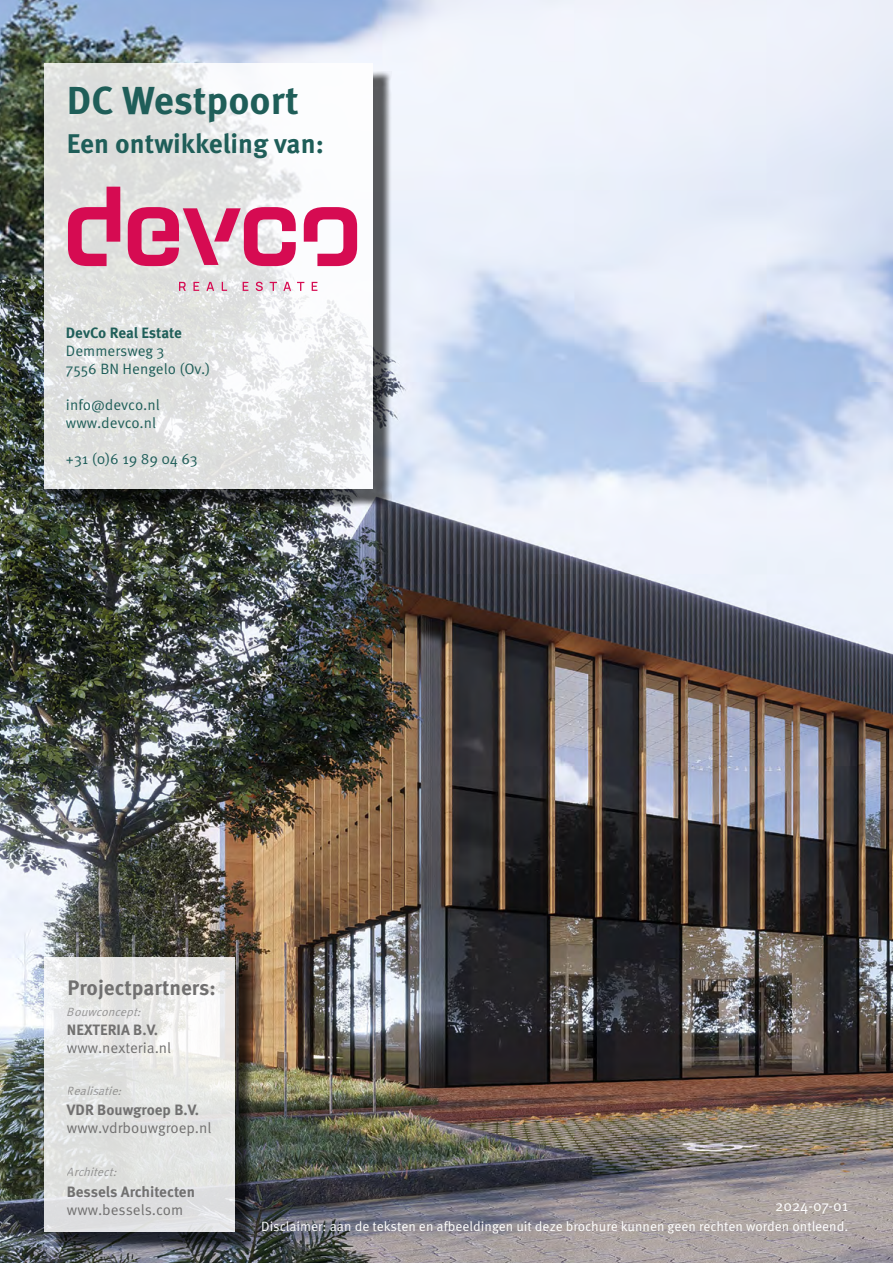
<style>
.page{position:relative;width:893px;height:1263px;background:#fff}
.page>*{position:absolute;margin:0;border:0;box-sizing:border-box;transform-origin:0 0}
.t1{font:700 39px "Meta Pro";color:#1f5e59}
.t2{font:700 27px "Meta Pro";color:#1f5e59}
.t3{font:700 21px "Meta Pro";color:#717070}
.t4{font:15px/18px "Meta Pro";color:#1f5e59}
.t5{font:15px "Meta Pro";color:#717070}
.t6{font:700 15px "Meta Pro";color:#717070}
.t7{font:700 15px "Meta Pro";letter-spacing:-.01em;color:#1f5e59}
.t8{font:15px "Meta Pro";letter-spacing:-.005em;color:#fff}
.t9{font:13.5px "Meta Pro";color:#fff}
.t10{font:italic 12px "Meta Pro";color:#717070}
</style>
<div class="page">
<img style="left:0;top:0;width:893px;height:1263px">
<div style="left:52px;top:71px;width:340px;height:437px;background:#000;opacity:.75"></div>
<svg style="left:45px;top:63px;width:328px;height:426px;fill:#e3e4e3"></svg>
<div style="left:52px;top:965px;width:201px;height:285px;background:#000;opacity:.75"></div>
<svg style="left:45px;top:957px;width:190px;height:274px;fill:#e3e4e3"></svg>
<svg style="left:304px;top:207px;width:53px;height:59px"></svg>
<svg style="left:68px;top:187px;width:52px;height:79px"></svg>
<svg style="left:179px;top:282px;width:7px;height:9px"></svg>
<svg style="left:193px;top:282px;width:6px;height:9px"></svg>
<svg style="left:206px;top:282px;width:8px;height:9px"></svg>
<svg style="left:222px;top:282px;width:5px;height:9px"></svg>
<svg style="left:243px;top:282px;width:5px;height:9px"></svg>
<svg style="left:256px;top:282px;width:7px;height:9px"></svg>
<svg style="left:270px;top:282px;width:7px;height:9px"></svg>
<svg style="left:283px;top:282px;width:8px;height:9px"></svg>
<svg style="left:297px;top:282px;width:7px;height:9px"></svg>
<svg style="left:312px;top:282px;width:5px;height:9px"></svg>
<svg style="left:128px;top:207px;width:168px;height:59px"></svg>
<h1 class="t1" style="left:67px;top:76px;width:233px">DC Westpoort</h1>
<h2 class="t2" style="left:67px;top:126px;width:258px">Een ontwikkeling van:</h2>
<p class="t7" style="left:66px;top:323px;width:117px">DevCo Real Estate</p>
<p class="t4" style="left:66px;top:342px;width:146px">Demmersweg 3<br>7556 BN Hengelo (Ov.)</p>
<p class="t4" style="left:66px;top:396px;width:95px">info@devco.nl www.devco.nl</p>
<p class="t4" style="left:66px;top:450px;width:133px">+31 (0)6 19 89 04 63</p>
<h3 class="t3" style="left:67px;top:974px;width:150px">Projectpartners:</h3>
<p class="t6" style="left:67px;top:1020px;width:93px">NEXTERIA B.V.</p>
<p class="t5" style="left:67px;top:1038px;width:106px">www.nexteria.nl</p>
<p class="t10" style="left:67px;top:1004px;width:79px">Bouwconcept:</p>
<p class="t10" style="left:67px;top:1083px;width:60px">Realisatie:</p>
<p class="t6" style="left:67px;top:1100px;width:134px">VDR Bouwgroep B.V.</p>
<p class="t5" style="left:67px;top:1118px;width:146px">www.vdrbouwgroep.nl</p>
<p class="t10" style="left:67px;top:1164px;width:55px">Architect:</p>
<p class="t6" style="left:67px;top:1182px;width:130px">Bessels Architecten</p>
<p class="t5" style="left:67px;top:1200px;width:118px">www.bessels.com</p>
<p class="t8" style="left:775px;top:1196px;width:75px">2024-07-01</p>
<p class="t9" style="left:261px;top:1218px;width:589px">Disclaimer: aan de teksten en afbeeldingen uit deze brochure kunnen geen rechten worden ontleend.</p>
</div>
